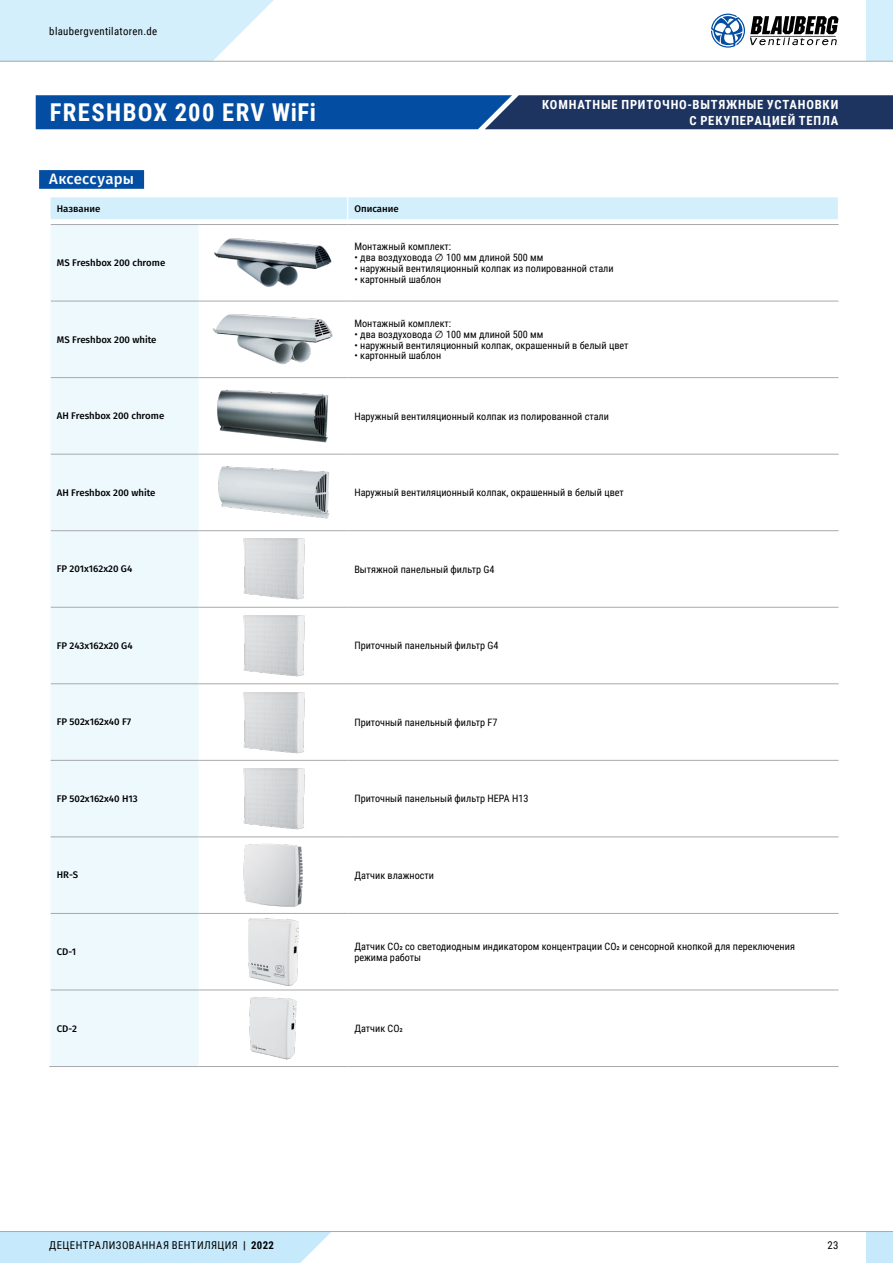
<style>
.page{position:relative;width:893px;height:1263px;background:#fff}
.page>*{position:absolute;margin:0;border:0;box-sizing:border-box;transform-origin:0 0}
.t1{font:700 24.6px "Roboto Condensed";letter-spacing:.055em;color:#fff}
.t2{font:500 15px "Fira Sans";letter-spacing:.01em;color:#fff}
.t3{font:700 12.6px/15.3px "Roboto Condensed";letter-spacing:.065em;color:#fff;text-align:right}
.t4{font:10.8px "Roboto Condensed";letter-spacing:.035em;color:#000}
.t5{font:10.2px/10.8px "Roboto Condensed";color:#000}
.t6{font:500 9.6px "Fira Sans";color:#000}
.s1{font-family:"Fira Sans"}
.s2{font-weight:700}
</style>
<div class="page">
<div style="left:866px;top:1231px;width:27px;height:32px;background:#c6eafb"></div>
<div style="left:0;top:1232px;width:331px;height:31px;background:#c6eafb"></div>
<hr style="left:0;top:1231px;width:893px;height:1px;background:#a7a9ac">
<div style="left:866px;top:0;width:27px;height:61px;background:#d3effc"></div>
<svg style="left:711px;top:14px;width:127px;height:34px"></svg>
<svg style="left:0;top:0;width:295px;height:61px"></svg>
<hr style="left:0;top:61px;width:893px;height:1px;background:#a7a9ac">
<svg style="left:36px;top:95px;width:857px;height:34px;background:#124485"></svg>
<div style="left:39px;top:170px;width:105px;height:19px;background:#034ea2"></div>
<div style="left:51px;top:225px;width:148px;height:841px;background:#eef9fe"></div>
<svg style="left:199px;top:300px;width:639px;height:690px"></svg>
<hr style="left:199px;top:301px;width:149px;height:1px;background:#a7a9ac">
<hr style="left:348px;top:301px;width:490px;height:1px;background:#a7a9ac">
<hr style="left:199px;top:377px;width:149px;height:1px;background:#a7a9ac">
<hr style="left:348px;top:377px;width:490px;height:1px;background:#a7a9ac">
<hr style="left:199px;top:454px;width:149px;height:1px;background:#a7a9ac">
<hr style="left:348px;top:454px;width:490px;height:1px;background:#a7a9ac">
<hr style="left:199px;top:530px;width:149px;height:1px;background:#a7a9ac">
<hr style="left:348px;top:530px;width:490px;height:1px;background:#a7a9ac">
<hr style="left:199px;top:607px;width:149px;height:1px;background:#a7a9ac">
<hr style="left:348px;top:607px;width:490px;height:1px;background:#a7a9ac">
<hr style="left:199px;top:683px;width:149px;height:1px;background:#a7a9ac">
<hr style="left:348px;top:683px;width:490px;height:1px;background:#a7a9ac">
<hr style="left:199px;top:760px;width:149px;height:1px;background:#a7a9ac">
<hr style="left:348px;top:760px;width:490px;height:1px;background:#a7a9ac">
<hr style="left:199px;top:837px;width:149px;height:1px;background:#a7a9ac">
<hr style="left:348px;top:837px;width:490px;height:1px;background:#a7a9ac">
<hr style="left:199px;top:913px;width:149px;height:1px;background:#a7a9ac">
<hr style="left:348px;top:913px;width:490px;height:1px;background:#a7a9ac">
<hr style="left:199px;top:990px;width:149px;height:1px;background:#a7a9ac">
<hr style="left:348px;top:990px;width:490px;height:1px;background:#a7a9ac">
<hr style="left:348px;top:1066px;width:490px;height:1px;background:#a7a9ac">
<hr style="left:51px;top:301px;width:148px;height:1px;background:#a7a9ac">
<hr style="left:51px;top:377px;width:148px;height:1px;background:#a7a9ac">
<hr style="left:51px;top:454px;width:148px;height:1px;background:#a7a9ac">
<hr style="left:51px;top:530px;width:148px;height:1px;background:#a7a9ac">
<hr style="left:51px;top:607px;width:148px;height:1px;background:#a7a9ac">
<hr style="left:51px;top:683px;width:148px;height:1px;background:#a7a9ac">
<hr style="left:51px;top:760px;width:148px;height:1px;background:#a7a9ac">
<hr style="left:51px;top:837px;width:148px;height:1px;background:#a7a9ac">
<svg style="left:50px;top:197px;width:789px;height:28px"></svg>
<hr style="left:51px;top:990px;width:148px;height:1px;background:#a7a9ac">
<hr style="left:49px;top:1066px;width:150px;height:1px;background:#a7a9ac">
<hr style="left:51px;top:913px;width:148px;height:1px;background:#a7a9ac">
<hr style="left:199px;top:224px;width:149px;height:1px;background:#a7a9ac">
<hr style="left:199px;top:1066px;width:149px;height:1px;background:#a7a9ac">
<img style="left:214px;top:238px;width:118px;height:49px">
<img style="left:212px;top:314px;width:122px;height:51px">
<img style="left:216px;top:389px;width:115px;height:54px">
<img style="left:215px;top:464px;width:116px;height:57px">
<img style="left:241px;top:537px;width:64px;height:64px">
<img style="left:241px;top:613px;width:64px;height:64px">
<img style="left:241px;top:690px;width:64px;height:64px">
<img style="left:241px;top:767px;width:64px;height:64px">
<img style="left:244px;top:843px;width:59px;height:64px">
<img style="left:248px;top:918px;width:50px;height:67px">
<img style="left:249px;top:997px;width:48px;height:63px">
<p class="t4" style="left:49px;top:23px;width:109px">blaubergventilatoren.de</p>
<h1 class="t1" style="left:50px;top:95px;width:268px">FRESHBOX 200 ERV WiFi</h1>
<h2 class="t2" style="left:49px;top:168px;width:86px">Аксессуары</h2>
<p class="t6" style="left:57px;top:202px;width:45px">Название</p>
<p class="t6" style="left:354px;top:202px;width:46px">Описание</p>
<p class="t3" style="left:542px;top:97px;width:298px">КОМНАТНЫЕ ПРИТОЧНО-ВЫТЯЖНЫЕ УСТАНОВКИ<br>С РЕКУПЕРАЦИЕЙ ТЕПЛА</p>
<p class="t6" style="left:57px;top:256px;width:110px">MS Freshbox 200 chrome</p>
<p class="t6" style="left:57px;top:333px;width:101px">MS Freshbox 200 white</p>
<p class="t5" style="left:354px;top:241px;width:98px">Монтажный комплект:</p>
<p class="t5" style="left:354px;top:252px;width:191px">• два воздуховода <span class="s1">∅</span> 100 мм длиной 500 мм</p>
<p class="t5" style="left:354px;top:263px;width:261px">• наружный вентиляционный колпак из полированной стали</p>
<p class="t5" style="left:354px;top:273px;width:88px">• картонный шаблон</p>
<p class="t5" style="left:354px;top:318px;width:98px">Монтажный комплект:</p>
<p class="t5" style="left:354px;top:328px;width:191px">• два воздуховода <span class="s1">∅</span> 100 мм длиной 500 мм</p>
<p class="t5" style="left:354px;top:339px;width:276px">• наружный вентиляционный колпак, окрашенный в белый цвет</p>
<p class="t5" style="left:354px;top:350px;width:88px">• картонный шаблон</p>
<p class="t6" style="left:57px;top:409px;width:109px">AH Freshbox 200 chrome</p>
<p class="t5" style="left:354px;top:410px;width:256px">Наружный вентиляционный колпак из полированной стали</p>
<p class="t6" style="left:57px;top:486px;width:100px">AH Freshbox 200 white</p>
<p class="t5" style="left:354px;top:487px;width:271px">Наружный вентиляционный колпак, окрашенный в белый цвет</p>
<p class="t6" style="left:57px;top:562px;width:77px">FP 201x162x20 G4</p>
<p class="t5" style="left:354px;top:563px;width:142px">Вытяжной панельный фильтр G4</p>
<p class="t6" style="left:57px;top:639px;width:77px">FP 243x162x20 G4</p>
<p class="t5" style="left:354px;top:640px;width:146px">Приточный панельный фильтр G4</p>
<p class="t6" style="left:57px;top:715px;width:76px">FP 502x162x40 F7</p>
<p class="t5" style="left:354px;top:716px;width:145px">Приточный панельный фильтр F7</p>
<p class="t6" style="left:57px;top:792px;width:83px">FP 502x162x40 H13</p>
<p class="t5" style="left:354px;top:793px;width:176px">Приточный панельный фильтр HEPA H13</p>
<p class="t6" style="left:57px;top:868px;width:23px">HR-S</p>
<p class="t5" style="left:354px;top:869px;width:81px">Датчик влажности</p>
<p class="t6" style="left:57px;top:945px;width:21px">CD-1</p>
<p class="t5" style="left:354px;top:941px;width:442px">Датчик CO2 со светодиодным индикатором концентрации CO2 и сенсорной кнопкой для переключения режима работы</p>
<p class="t6" style="left:57px;top:1021px;width:22px">CD-2</p>
<p class="t5" style="left:354px;top:1023px;width:50px">Датчик CO2</p>
<p class="t4" style="left:49px;top:1238px;width:226px">ДЕЦЕНТРАЛИЗОВАННАЯ ВЕНТИЛЯЦИЯ <span class="s2">| 2022</span></p>
<p class="t4" style="left:827px;top:1238px;width:13px">23</p>
</div>
